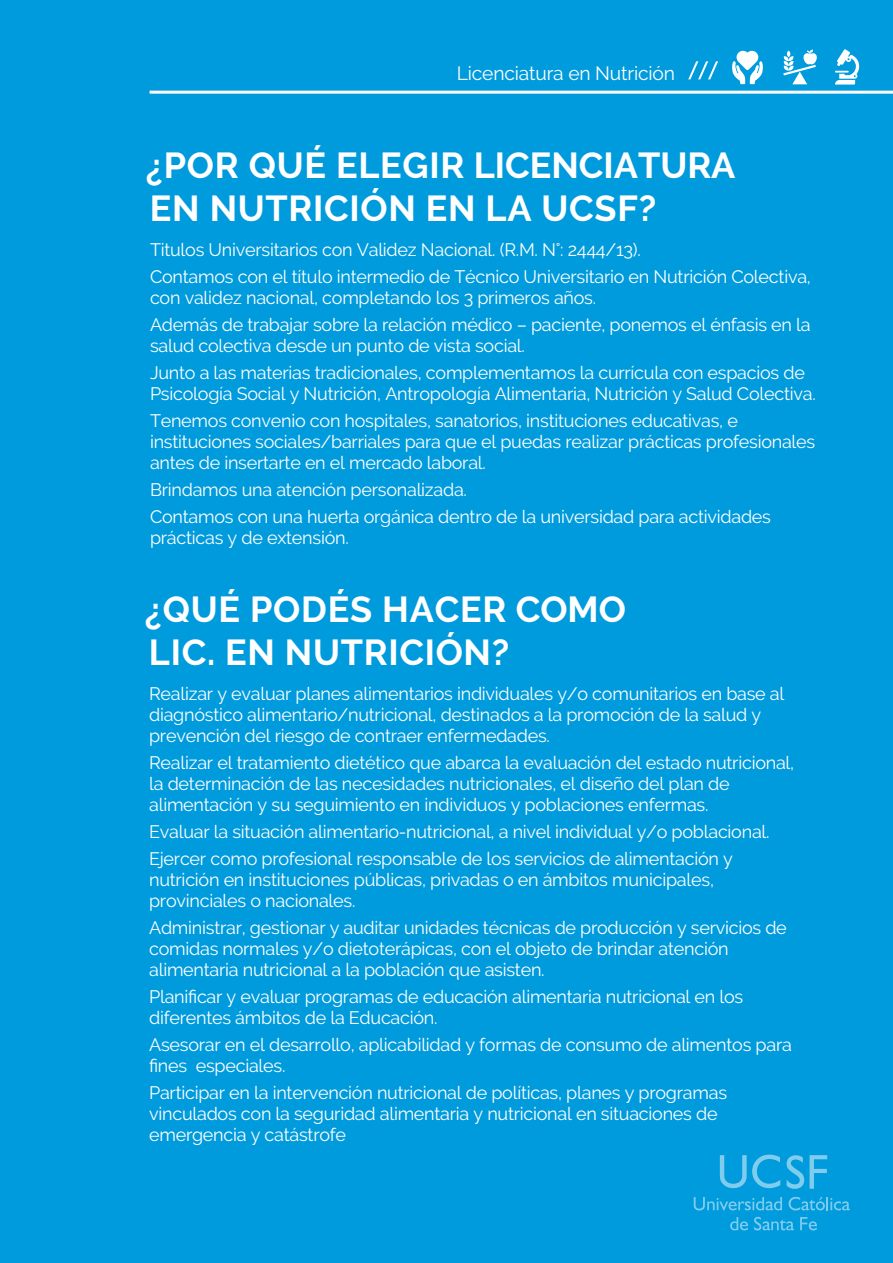
<style>
.page{position:relative;width:893px;height:1263px;background:#009bdd}
.page>*{position:absolute;margin:0;border:0;box-sizing:border-box;transform-origin:0 0}
.t1{font:700 36px "Raleway";letter-spacing:.02em;color:#fff}
.t2{font:700 36px "Raleway";color:#fff}
.t3{font:19.2px "Raleway";letter-spacing:-.01em;color:#fff}
.t4{font:18px/21px "Raleway";letter-spacing:-.015em;color:#fff}
</style>
<div class="page">
<svg style="left:720px;top:1155px;width:60px;height:33px"></svg>
<svg style="left:787px;top:1155px;width:40px;height:34px"></svg>
<svg style="left:694px;top:1197px;width:88px;height:13px"></svg>
<svg style="left:789px;top:1197px;width:61px;height:13px"></svg>
<svg style="left:730px;top:1217px;width:18px;height:13px"></svg>
<svg style="left:754px;top:1217px;width:40px;height:13px"></svg>
<svg style="left:800px;top:1217px;width:17px;height:13px"></svg>
<hr style="left:150px;top:91px;width:743px;height:3px;background:#fff">
<svg style="left:688px;top:61px;width:30px;height:18px"></svg>
<svg style="left:732px;top:51px;width:31px;height:33px"></svg>
<svg style="left:783px;top:50px;width:34px;height:34px"></svg>
<svg style="left:835px;top:49px;width:24px;height:36px"></svg>
<p class="t3" style="left:457px;top:62px;width:220px">Licenciatura en Nutrición</p>
<h1 class="t2" style="left:146px;top:144px;width:591px">¿POR QUÉ ELEGIR LICENCIATURA</h1>
<h1 class="t1" style="left:150px;top:188px;width:508px">EN NUTRICIÓN EN LA UCSF?</h1>
<p class="t4" style="left:150px;top:236px;width:662px;line-height:27px">Titulos Universitarios con Validez Nacional. (R.M. N°: 2444/13).<br>Contamos con el título intermedio de Técnico Universitario en Nutrición Colectiva,</p>
<p class="t4" style="left:150px;top:284px;width:662px;line-height:27px">con validez nacional, completando los 3 primeros años.<br>Además de trabajar sobre la relación médico – paciente, ponemos el énfasis en la</p>
<p class="t4" style="left:150px;top:332px;width:656px;line-height:27px">salud colectiva desde un punto de vista social.<br>Junto a las materias tradicionales, complementamos la currícula con espacios de</p>
<p class="t4" style="left:150px;top:380px;width:667px;line-height:27px">Psicología Social y Nutrición, Antropología Alimentaria, Nutrición y Salud Colectiva.<br>Tenemos convenio con hospitales, sanatorios, instituciones educativas, e</p>
<p class="t4" style="left:150px;top:431px;width:667px">instituciones sociales/barriales para que el puedas realizar prácticas profesionales antes de insertarte en el mercado laboral.</p>
<p class="t4" style="left:150px;top:476px;width:622px;line-height:27px">Brindamos una atención personalizada.<br>Contamos con una huerta orgánica dentro de la universidad para actividades</p>
<p class="t4" style="left:150px;top:527px;width:200px">prácticas y de extensión.</p>
<h1 class="t1" style="left:145px;top:588px;width:483px">¿QUÉ PODÉS HACER COMO</h1>
<h1 class="t1" style="left:149px;top:632px;width:362px">LIC. EN NUTRICIÓN?</h1>
<p class="t4" style="left:149px;top:683px;width:637px">Realizar y evaluar planes alimentarios individuales y/o comunitarios en base al diagnóstico alimentario/nutricional, destinados a la promoción de la salud y prevención del riesgo de contraer enfermedades.</p>
<p class="t4" style="left:149px;top:752px;width:647px">Realizar el tratamiento dietético que abarca la evaluación del estado nutricional, la determinación de las necesidades nutricionales, el diseño del plan de alimentación y su seguimiento en individuos y poblaciones enfermas.</p>
<p class="t4" style="left:149px;top:818px;width:622px;line-height:27px">Evaluar la situación alimentario-nutricional, a nivel individual y/o poblacional.<br>Ejercer como profesional responsable de los servicios de alimentación y</p>
<p class="t4" style="left:149px;top:869px;width:566px">nutrición en instituciones públicas, privadas o en ámbitos municipales, provinciales o nacionales.</p>
<p class="t4" style="left:149px;top:917px;width:639px">Administrar, gestionar y auditar unidades técnicas de producción y servicios de comidas normales y/o dietoterápicas, con el objeto de brindar atención alimentaria nutricional a la población que asisten.</p>
<p class="t4" style="left:149px;top:986px;width:596px">Planificar y evaluar programas de educación alimentaria nutricional en los diferentes ámbitos de la Educación.</p>
<p class="t4" style="left:149px;top:1034px;width:644px">Asesorar en el desarrollo, aplicabilidad y formas de consumo de alimentos para fines especiales.</p>
<p class="t4" style="left:149px;top:1082px;width:579px">Participar en la intervención nutricional de políticas, planes y programas vinculados con la seguridad alimentaria y nutricional en situaciones de emergencia y catástrofe</p>
</div>
